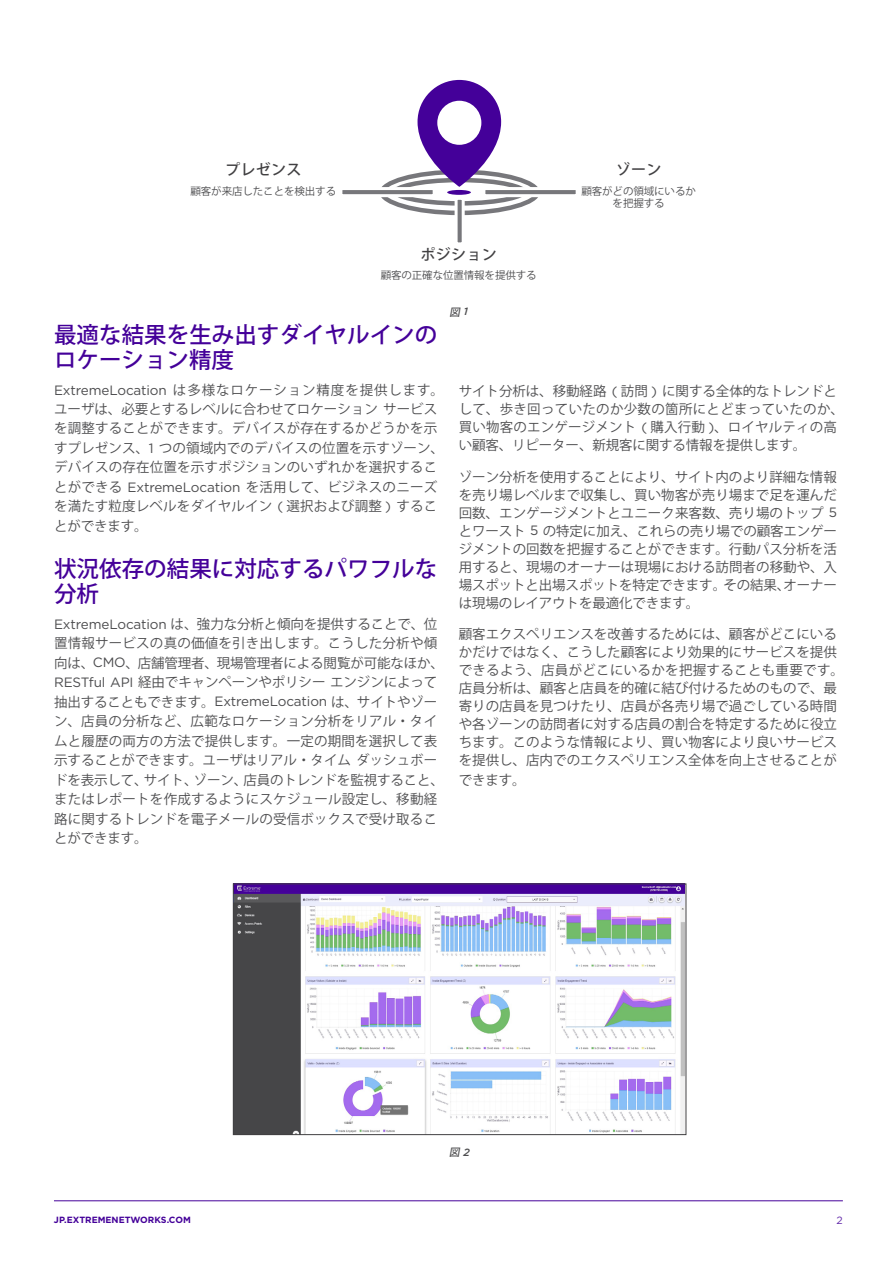
<style>
.page{position:relative;width:893px;height:1263px;background:#fff}
.page>*{position:absolute;margin:0;border:0;box-sizing:border-box;transform-origin:0 0}
.t1{font:500 22.5px/25.5px "Koz Go Pr 6 N";color:#409}
.t2{font:500 15px "Koz Go Pr 6 N";letter-spacing:.02em;color:#414042}
.t3{font:13.5px/19.5px "Koz Go Pr 6 N";color:#4d4d4f}
.t4{font:10.5px/12.6px "Koz Go Pr 6 N";letter-spacing:-.01em;color:#4d4d4f;text-align:center}
.t5{font:italic 500 10.5px "Koz Go Pr 6 N";color:#4d4d4f}
.t6{font:10.5px "Gotham";color:#6026a8}
.t7{font:700 9px "Gotham";color:#409}
.s1{font-family:"Gotham"}
</style>
<div class="page">
<hr style="left:54px;top:1200px;width:789px;height:1px;background:#409">
<img style="left:235px;top:886px;width:449px;height:247px">
<div style="left:233px;top:884px;width:453px;height:251px;border:1px solid #414042"></div>
<div style="left:379px;top:170px;width:161px;height:45px;border:4px solid #77777b;border-radius:50%"></div>
<div style="left:393px;top:178px;width:134px;height:28px;border:4px solid #77777b;border-radius:50%"></div>
<svg style="left:342px;top:187px;width:91px;height:10px"></svg>
<svg style="left:418px;top:80px;width:83px;height:107px;background:#6029a6"></svg>
<div style="left:437px;top:101px;width:44px;height:44px;background:#fff;border-radius:50%"></div>
<div style="left:447px;top:190px;width:24px;height:5px;background:#409;border-radius:50%"></div>
<svg style="left:485px;top:187px;width:91px;height:10px"></svg>
<svg style="left:455px;top:199px;width:10px;height:44px"></svg>
<p class="t2" style="left:225px;top:161px;width:78px">プレゼンス</p>
<p class="t4" style="left:191px;top:185px;width:147px">顧客が来店したことを検出する</p>
<p class="t2" style="left:421px;top:246px;width:78px">ポジション</p>
<p class="t4" style="left:381px;top:269px;width:158px">顧客の正確な位置情報を提供する</p>
<p class="t5" style="left:449px;top:306px;width:20px">図 <span class="s1">1</span></p>
<p class="t2" style="left:616px;top:161px;width:47px">ゾーン</p>
<p class="t4" style="left:581px;top:185px;width:116px">顧客がどの領域にいるかを把握する</p>
<h1 class="t1" style="left:54px;top:322px;width:385px">最適な結果を生み出すダイヤルインのロケーション精度</h1>
<p class="t3" style="left:54px;top:380px;width:392px"><span class="s1">ExtremeLocation</span> は多様なロケーション精度を提供します。ユーザは、必要とするレベルに合わせてロケーションサービスを調整することができます。デバイスが存在するかどうかを示すプレゼンス、<span class="s1">1</span> つの領域内でのデバイスの位置を示すゾーン、デバイスの存在位置を示すポジションのいずれかを選択することができる <span class="s1">ExtremeLocation</span> を活用して、ビジネスのニーズを満たす粒度レベルをダイヤルイン <span class="s1">(</span> 選択および調整 <span class="s1">)</span> することができます。</p>
<h1 class="t1" style="left:54px;top:556px;width:385px">状況依存の結果に対応するパワフルな分析</h1>
<p class="t3" style="left:54px;top:614px;width:391px"><span class="s1">ExtremeLocation</span> は、強力な分析と傾向を提供することで、位置情報サービスの真の価値を引き出します。こうした分析や傾向は、<span class="s1">CMO</span>、店舗管理者、現場管理者による閲覧が可能なほか、<span class="s1">RESTful API</span> 経由でキャンペーンやポリシーエンジンによって抽出することもできます。<span class="s1">ExtremeLocation</span> は、サイトやゾーン、店員の分析など、広範なロケーション分析をリアル・タイムと履歴の両方の方法で提供します。一定の期間を選択して表示することができます。ユーザはリアル・タイムダッシュボードを表示して、サイト、ゾーン、店員のトレンドを監視すること、またはレポートを作成するようにスケジュール設定し、移動経路に関するトレンドを電子メールの受信ボックスで受け取ることができます。</p>
<p class="t3" style="left:459px;top:382px;width:387px;line-height:18px">サイト分析は、移動経路 <span class="s1">(</span> 訪問 <span class="s1">)</span> に関する全体的なトレンドとして、歩き回っていたのか少数の箇所にとどまっていたのか、買い物客のエンゲージメント <span class="s1">(</span> 購入行動 <span class="s1">)</span>、ロイヤルティの高い顧客、リピーター、新規客に関する情報を提供します。</p>
<p class="t3" style="left:459px;top:468px;width:380px;line-height:18px;text-align:justify">ゾーン分析を使用することにより、サイト内のより詳細な情報を売り場レベルまで収集し、買い物客が売り場まで足を運んだ回数、エンゲージメントとユニーク来客数、売り場のトップ <span class="s1">5</span>とワースト <span class="s1">5</span> の特定に加え、これらの売り場での顧客エンゲージメントの回数を把握することができます。行動パス分析を活用すると、現場のオーナーは現場における訪問者の移動や、入場スポットと出場スポットを特定できます。その結果、オーナーは現場のレイアウトを最適化できます。</p>
<p class="t3" style="left:459px;top:625px;width:387px;line-height:18px">顧客エクスペリエンスを改善するためには、顧客がどこにいるかだけではなく、こうした顧客により効果的にサービスを提供できるよう、店員がどこにいるかを把握することも重要です。店員分析は、顧客と店員を的確に結び付けるためのもので、最寄りの店員を見つけたり、店員が各売り場で過ごしている時間や各ゾーンの訪問者に対する店員の割合を特定するために役立ちます。このような情報により、買い物客により良いサービスを提供し、店内でのエクスペリエンス全体を向上させることが</p>
<p class="t3" style="left:459px;top:770px;width:68px">できます。</p>
<p class="t5" style="left:449px;top:1146px;width:22px">図 <span class="s1">2</span></p>
<p class="t7" style="left:54px;top:1214px;width:138px">JP.EXTREMENETWORKS.COM</p>
<p class="t6" style="left:837px;top:1214px;width:8px">2</p>
</div>
